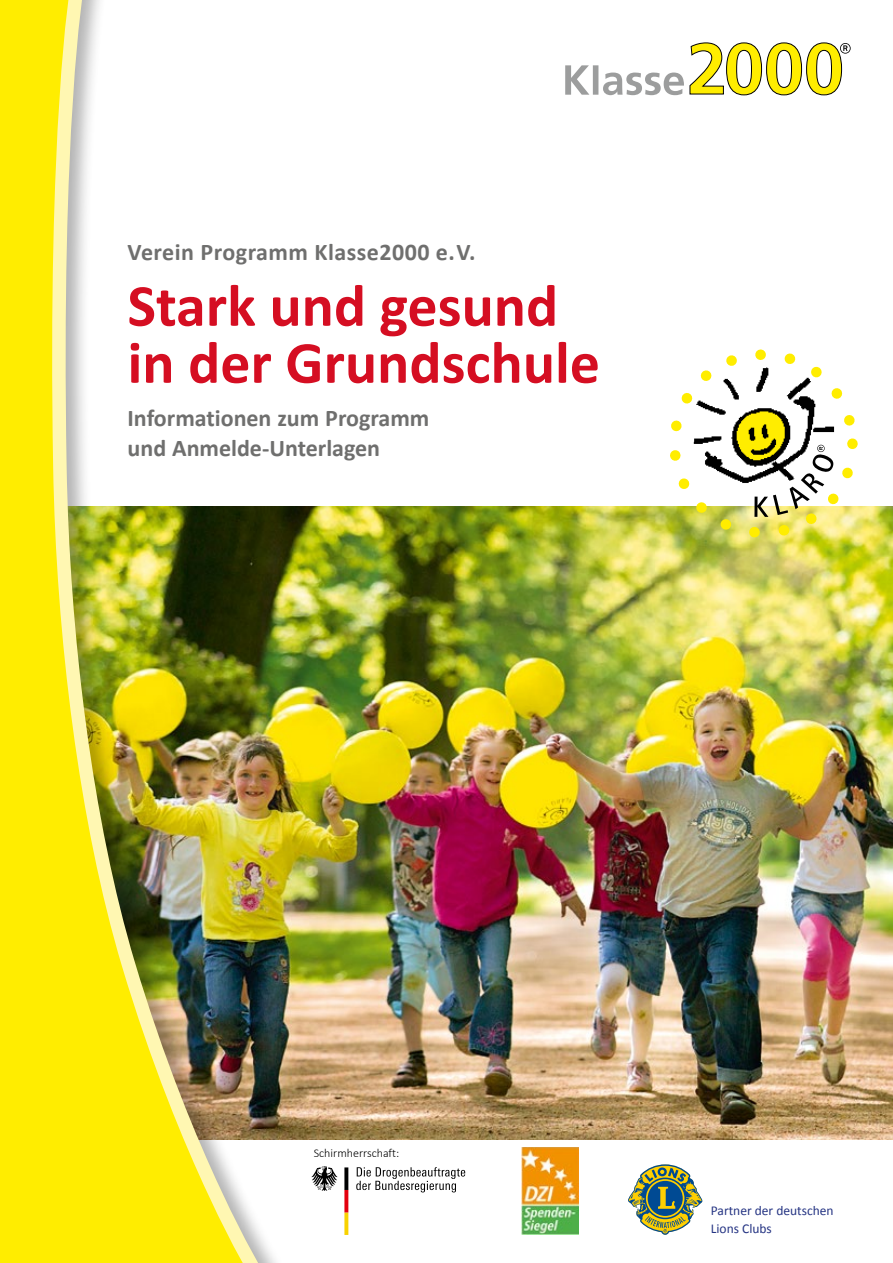
<style>
.page{position:relative;width:893px;height:1263px;background:#fff}
.page>*{position:absolute;margin:0;border:0;box-sizing:border-box;transform-origin:0 0}
.t1{font:700 60px/57px "Calibri";color:#d50e22}
.t2{font:700 24px/30px "Calibri";color:#6f6f6e}
.t3{font:700 24px "Calibri";letter-spacing:.02em;color:#6f6f6e}
.t4{font:13.5px/18.1px "Calibri";color:#253483}
.t5{font:300 12px "Calibri";color:#000}
</style>
<div class="page">
<svg style="left:311px;top:1166px;width:27px;height:25px"></svg>
<svg style="left:344px;top:1167px;width:4px;height:68px"></svg>
<svg style="left:356px;top:1167px;width:109px;height:25px"></svg>
<img style="left:293px;top:506px;width:600px;height:634px">
<svg style="left:565px;top:65px;width:24px;height:30px"></svg>
<div style="left:593px;top:65px;width:5px;height:30px;background:#9c9d9d"></div>
<svg style="left:603px;top:43px;width:248px;height:53px"></svg>
<img style="left:694px;top:367px;width:140px;height:112px">
<div style="left:669px;top:349px;width:189px;height:189px;border:11px dashed #ffed00;border-radius:50%"></div>
<svg style="left:733px;top:409px;width:102px;height:108px"></svg>
<svg style="left:628px;top:1164px;width:74px;height:71px"></svg>
<div style="left:0;top:0;width:293px;height:1263px;background:#000;opacity:.3"></div>
<img style="left:19px;top:0;width:252px;height:1263px">
<div style="left:0;top:0;width:19px;height:1263px;background:#ffed00"></div>
<img style="left:522px;top:1147px;width:56px;height:87px">
<p class="t3" style="left:128px;top:237px;width:349px">Verein Programm Klasse2000 e.V.</p>
<h1 class="t1" style="left:128px;top:277px;width:474px">Stark und gesund in der Grundschule</h1>
<p class="t2" style="left:128px;top:403px;width:303px">Informationen zum Programm und Anmelde-Unterlagen</p>
<p class="t5" style="left:314px;top:1145px;width:87px">Schirmherrschaft:</p>
<p class="t4" style="left:711px;top:1201px;width:124px">Partner der deutschen<br>Lions Clubs</p>
</div>
